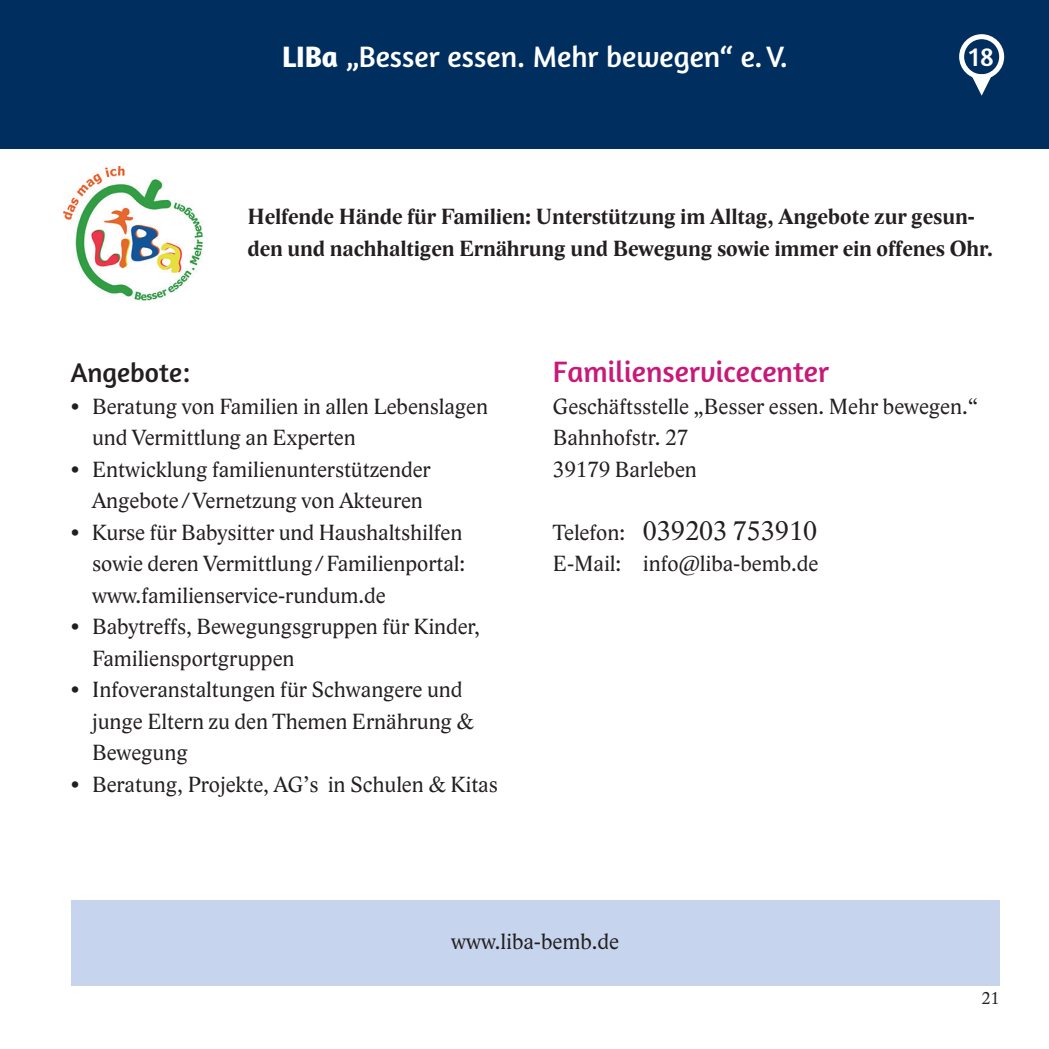
<style>
.page{position:relative;width:1049px;height:1049px;background:#fff}
.page>*{position:absolute;margin:0;border:0;box-sizing:border-box;transform-origin:0 0}
.t1{font:30px "Amaranth";color:#fff}
.t2{font:30px "Amaranth";color:#c71a78}
.t3{font:27.5px "Lido STF";color:#231f20}
.t4{font:27.5px "Amaranth";color:#231f20}
.t5{font:27.5px "Amaranth";color:#fff}
.t6{font:22.5px/31.5px "Lido STF";color:#231f20}
.t7{font:700 22.5px/31.5px "Lido STF";color:#231f20}
.t8{font:17.5px "Lido STF";color:#231f20}
.s1{font-weight:700}
.s2{font-size:22.5px}
</style>
<div class="page">
<div style="left:0;top:0;width:1049px;height:149px;background:#002e5e"></div>
<div style="left:71px;top:900px;width:928px;height:85px;background:#c6d5ed"></div>
<div style="left:959px;top:34px;width:45px;height:45px;border:5px solid #fff;border-radius:50%"></div>
<svg style="left:971px;top:74px;width:21px;height:22px"></svg>
<img style="left:64px;top:167px;width:139px;height:134px">
<h1 class="t1" style="left:282px;top:39px;width:507px"><span class="s1">LIBa</span> „Besser essen. Mehr bewegen“ e.V.</h1>
<p class="t5" style="left:969px;top:40px;width:26px">18</p>
<p class="t7" style="left:247px;top:202px;width:747px">Helfende Hände für Familien: Unterstützung im Alltag, Angebote zur gesun&shy;den und nachhaltigen Ernährung und Bewegung sowie immer ein offenes Ohr.</p>
<p class="t4" style="left:71px;top:356px;width:121px">Angebote:</p>
<p class="t6" style="left:92px;top:390px;width:397px;text-indent:-21px">• Beratung von Familien in allen Lebenslagen und Vermittlung an Experten</p>
<p class="t6" style="left:92px;top:453px;width:340px;text-indent:-21px">• Entwicklung familienunterstützender<br>Angebote /Vernetzung von Akteuren</p>
<p class="t6" style="left:92px;top:516px;width:374px;text-indent:-21px">• Kurse für Babysitter und Haushaltshilfen sowie deren Vermittlung/Familienportal: www.familienservice-rundum.de</p>
<p class="t6" style="left:92px;top:611px;width:389px;text-indent:-21px">• Babytreffs, Bewegungsgruppen für Kinder,<br>Familiensportgruppen</p>
<p class="t6" style="left:92px;top:674px;width:384px;text-indent:-21px">• Infoveranstaltungen für Schwangere und junge Eltern zu den Themen Ernährung &amp;<br>Bewegung</p>
<p class="t6" style="left:71px;top:768px;width:428px">• Beratung, Projekte, AG’s in Schulen &amp; Kitas</p>
<h1 class="t2" style="left:553px;top:354px;width:278px">Familienservicecenter</h1>
<p class="t6" style="left:553px;top:390px;width:427px">Geschäftsstelle „Besser essen. Mehr bewegen.“<br>Bahnhofstr. 27<br>39179 Barleben</p>
<p class="t3" style="left:553px;top:514px;width:266px"><span class="s2">Telefon:</span> 039203 753910</p>
<p class="t6" style="left:553px;top:548px;width:267px">E-Mail: info@liba-bemb.de</p>
<p class="t6" style="left:451px;top:926px;width:169px">www.liba-bemb.de</p>
<p class="t8" style="left:981px;top:988px;width:19px">21</p>
</div>
